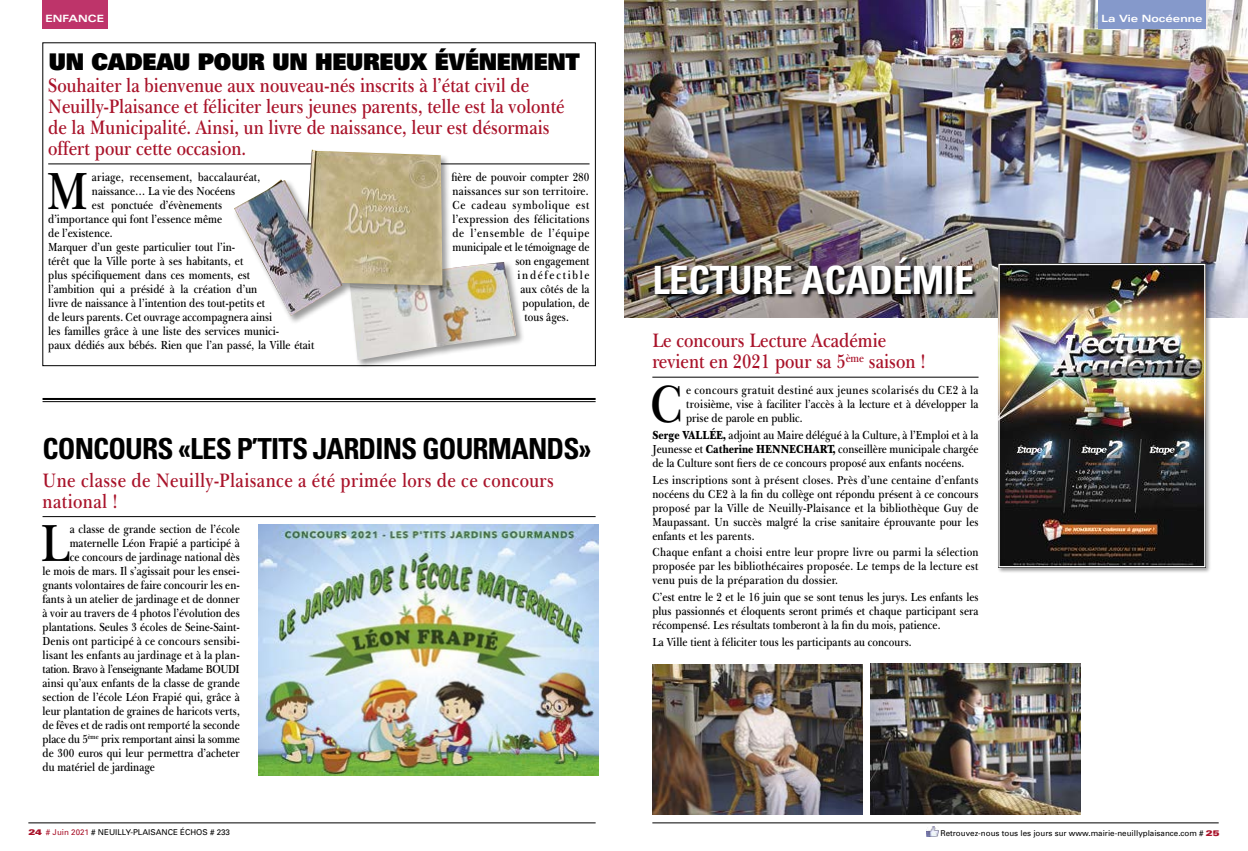
<style>
.page{position:relative;width:1248px;height:851px;background:#fff}
.page>*{position:absolute;margin:0;border:0;box-sizing:border-box;transform-origin:0 0}
.t1{font:600 53.7px "New Baskerville IT Cby BT";color:#000;scale:.85 1}
.t2{font:700 condensed 39px "Univers";letter-spacing:-.01em;color:#fff}
.t3{font:700 condensed 29px "Univers";letter-spacing:-.03em;color:#000}
.t4{font:900 23px "Univers";letter-spacing:-.01em;color:#000;scale:.96 1}
.t5{font:600 20px/21px "New Baskerville IT Cby BT";color:#a9132a;scale:.85 1}
.t6{font:600 20px/21px "New Baskerville IT Cby BT";letter-spacing:.02em;color:#a9132a;scale:.85 1}
.t7{font:600 12px/14px "New Baskerville IT Cby BT";color:#000;text-align:justify;scale:.85 1}
.t8{font:600 12px "New Baskerville IT Cby BT";letter-spacing:.02em;color:#000;scale:.85 1}
.t9{font:600 12px "New Baskerville IT Cby BT";letter-spacing:-.02em;color:#000;scale:.85 1}
.t10{font:600 12px "New Baskerville IT Cby BT";letter-spacing:.06em;color:#000;scale:.85 1}
.t11{font:600 12px "New Baskerville IT Cby BT";letter-spacing:-.04em;color:#000;scale:.85 1}
.t12{font:600 12px "New Baskerville IT Cby BT";letter-spacing:.165em;color:#000;scale:.85 1}
.t13{font:700 expanded 10px "Univers";color:#fff}
.t14{font:8px "Univers";color:#000}
.s1{font-weight:900}
.s2{font-weight:900;font-stretch:expanded;color:#a9132a}
.s3{color:#a9132a}
</style>
<div class="page">
<hr style="left:652px;top:822px;width:566px;height:1px;background:#000">
<svg style="left:926px;top:826px;width:12px;height:10px"></svg>
<hr style="left:28px;top:822px;width:567px;height:1px;background:#000">
<img style="left:624px;top:0;width:623px;height:317px">
<hr style="left:43px;top:516px;width:552px;height:1px;background:#000">
<hr style="left:43px;top:398px;width:552px;height:2px;background:#000">
<hr style="left:43px;top:401px;width:552px;height:1px;background:#000">
<hr style="left:48px;top:164px;width:541px;height:1px;background:#000">
<div style="left:1097px;top:0;width:108px;height:28px;background:#8599cb"></div>
<div style="left:43px;top:0;width:65px;height:28px;background:#be346a"></div>
<hr style="left:652px;top:377px;width:326px;height:1px;background:#000">
<img style="left:652px;top:664px;width:210px;height:150px">
<img style="left:870px;top:663px;width:210px;height:151px">
<div style="left:997px;top:263px;width:214px;height:310px;background:#000;opacity:.4"></div>
<img style="left:1000px;top:266px;width:203px;height:299px">
<div style="left:998px;top:264px;width:207px;height:303px;border:1px solid #fff"></div>
<img style="left:655px;top:256px;width:321px;height:42px">
<div style="left:347px;top:260px;width:178px;height:109px;background:#000;opacity:.4"></div>
<img style="left:349px;top:262px;width:167px;height:98px">
<div style="left:233px;top:148px;width:219px;height:177px;background:#000;opacity:.4"></div>
<img style="left:234px;top:149px;width:208px;height:167px">
<img style="left:258px;top:524px;width:340px;height:251px">
<p class="t13" style="left:45px;top:13px;width:60px">ENFANCE</p>
<h3 class="t4" style="left:49px;top:47px;width:554px">UN CADEAU POUR UN HEUREUX ÉVÉNEMENT</h3>
<p class="t5" style="left:48px;top:75px;width:609px">Souhaiter la bienvenue aux nouveau-nés inscrits à l’état civil de Neuilly-Plaisance et féliciter leurs jeunes parents, telle est la volonté de la Municipalité. Ainsi, un livre de naissance, leur est désormais offert pour cette occasion.</p>
<h1 class="t1" style="left:46px;top:157px;width:51px">M</h1>
<p class="t8" style="left:92px;top:169px;width:199px">ariage, recensement, baccalauréat,</p>
<p class="t7" style="left:451px;top:169px;width:164px">fière de pouvoir compter 280</p>
<p class="t8" style="left:452px;top:183px;width:162px">naissances sur son territoire.</p>
<p class="t10" style="left:452px;top:197px;width:163px">Ce cadeau symbolique est</p>
<p class="t8" style="left:452px;top:211px;width:163px">l’expression des félicitations</p>
<p class="t10" style="left:452px;top:225px;width:163px">de l’ensemble de l’équipe</p>
<p class="t9" style="left:452px;top:239px;width:163px">municipale et le témoignage de</p>
<p class="t7" style="left:515px;top:253px;width:89px">son engagement</p>
<p class="t12" style="left:517px;top:267px;width:86px">indéfectible</p>
<p class="t7" style="left:520px;top:281px;width:83px">aux côtés de la</p>
<p class="t7" style="left:522px;top:295px;width:80px">population, de</p>
<p class="t7" style="left:524px;top:309px;width:54px">tous âges.</p>
<p class="t7" style="left:92px;top:183px;width:170px">naissance… La vie des Nocéens</p>
<p class="t7" style="left:92px;top:197px;width:155px">est ponctuée d’évènements</p>
<p class="t7" style="left:48px;top:211px;width:206px">d’importance qui font l’essence même</p>
<p class="t7" style="left:48px;top:225px;width:77px">de l’existence.</p>
<p class="t7" style="left:48px;top:239px;width:221px">Marquer d’un geste particulier tout l’in-</p>
<p class="t7" style="left:48px;top:253px;width:231px">térêt que la Ville porte à ses habitants, et</p>
<p class="t7" style="left:48px;top:267px;width:239px">plus spécifiquement dans ces moments, est</p>
<p class="t7" style="left:48px;top:281px;width:247px">l’ambition qui a présidé à la création d’un</p>
<p class="t7" style="left:48px;top:295px;width:257px">livre de naissance à l’intention des tout-petits et</p>
<p class="t7" style="left:48px;top:309px;width:265px">de leurs parents. Cet ouvrage accompagnera ainsi</p>
<p class="t7" style="left:48px;top:323px;width:273px">les familles grâce à une liste des services munici-</p>
<p class="t7" style="left:48px;top:337px;width:314px">paux dédiés aux bébés. Rien que l’an passé, la Ville était</p>
<h3 class="t3" style="left:43px;top:431px;width:550px">CONCOURS «LES P’TITS JARDINS GOURMANDS»</h3>
<h3 class="t6" style="left:43px;top:469px;width:603px">Une classe de Neuilly-Plaisance a été primée lors de ce concours national !</h3>
<h1 class="t1" style="left:41px;top:509px;width:36px">L</h1>
<p class="t7" style="left:70px;top:522px;width:201px">a classe de grande section de l’école</p>
<p class="t7" style="left:70px;top:536px;width:201px">maternelle Léon Frapié a participé à</p>
<p class="t7" style="left:70px;top:550px;width:201px">ce concours de jardinage national dès</p>
<p class="t7" style="left:43px;top:564px;width:233px">le mois de mars. Il s’agissait pour les ensei-</p>
<p class="t7" style="left:43px;top:578px;width:233px">gnants volontaires de faire concourir les en-</p>
<p class="t7" style="left:43px;top:592px;width:233px">fants à un atelier de jardinage et de donner</p>
<p class="t7" style="left:43px;top:606px;width:233px">à voir au travers de 4 photos l’évolution des</p>
<p class="t7" style="left:43px;top:620px;width:233px">plantations. Seules 3 écoles de Seine-Saint-</p>
<p class="t8" style="left:43px;top:633px;width:233px">Denis ont participé à ce concours sensibi-</p>
<p class="t8" style="left:43px;top:647px;width:233px">lisant les enfants au jardinage et à la plan-</p>
<p class="t11" style="left:43px;top:661px;width:233px">tation. Bravo à l’enseignante Madame BOUDI</p>
<p class="t7" style="left:43px;top:676px;width:233px">ainsi qu’aux enfants de la classe de grande</p>
<p class="t7" style="left:43px;top:690px;width:233px">section de l’école Léon Frapié qui, grâce à</p>
<p class="t7" style="left:43px;top:704px;width:233px">leur plantation de graines de haricots verts,</p>
<p class="t7" style="left:43px;top:718px;width:233px">de fêves et de radis ont remporté la seconde</p>
<p class="t9" style="left:43px;top:731px;width:233px">place du 5<sup>ème</sup> prix remportant ainsi la somme</p>
<p class="t7" style="left:43px;top:746px;width:233px">de 300 euros qui leur permettra d’acheter</p>
<p class="t7" style="left:43px;top:760px;width:134px">du matériel de jardinage</p>
<h2 class="t2" style="left:652px;top:256px;width:323px">LECTURE ACADÉMIE</h2>
<h3 class="t5" style="left:652px;top:330px;width:323px">Le concours Lecture Académie revient en 2021 pour sa 5<sup>ème</sup> saison !</h3>
<h1 class="t1" style="left:650px;top:370px;width:41px">C</h1>
<p class="t7" style="left:686px;top:382px;width:345px">e concours gratuit destiné aux jeunes scolarisés du CE2 à la troisième, vise à faciliter l’accès à la lecture et à développer la prise de parole en public.</p>
<p class="t7" style="left:652px;top:427px;width:385px"><span class="s1">Serge VALLÉE,</span> adjoint au Maire délégué à la Culture, à l’Emploi et à la Jeunesse et <span class="s1">Catherine HENNECHART,</span> conseillère municipale chargée de la Culture sont fiers de ce concours proposé aux enfants nocéens.</p>
<p class="t7" style="left:652px;top:472px;width:385px">Les inscriptions sont à présent closes. Près d’une centaine d’enfants nocéens du CE2 à la fin du collège ont répondu présent à ce concours proposé par la Ville de Neuilly-Plaisance et la bibliothèque Guy de Maupassant. Un succès malgré la crise sanitaire éprouvante pour les enfants et les parents.</p>
<p class="t7" style="left:652px;top:545px;width:385px">Chaque enfant a choisi entre leur propre livre ou parmi la sélection proposée par les bibliothécaires proposée. Le temps de la lecture est venu puis de la préparation du dossier.</p>
<p class="t7" style="left:652px;top:590px;width:385px">C’est entre le 2 et le 16 juin que se sont tenus les jurys. Les enfants les plus passionnés et éloquents seront primés et chaque participant sera récompensé. Les résultats tomberont à la fin du mois, patience.</p>
<p class="t7" style="left:652px;top:635px;width:306px">La Ville tient à féliciter tous les participants au concours.</p>
<p class="t13" style="left:1101px;top:13px;width:102px">La Vie Nocéenne</p>
<p class="t14" style="left:28px;top:826px;width:203px"><span class="s2">24</span> <span class="s3"># Juin 2021</span> # NEUILLY-PLAISANCE ÉCHOS # 233</p>
<p class="t14" style="left:940px;top:827px;width:281px">Retrouvez-nous tous les jours sur www.mairie-neuillyplaisance.com # <span class="s2">25</span></p>
</div>
